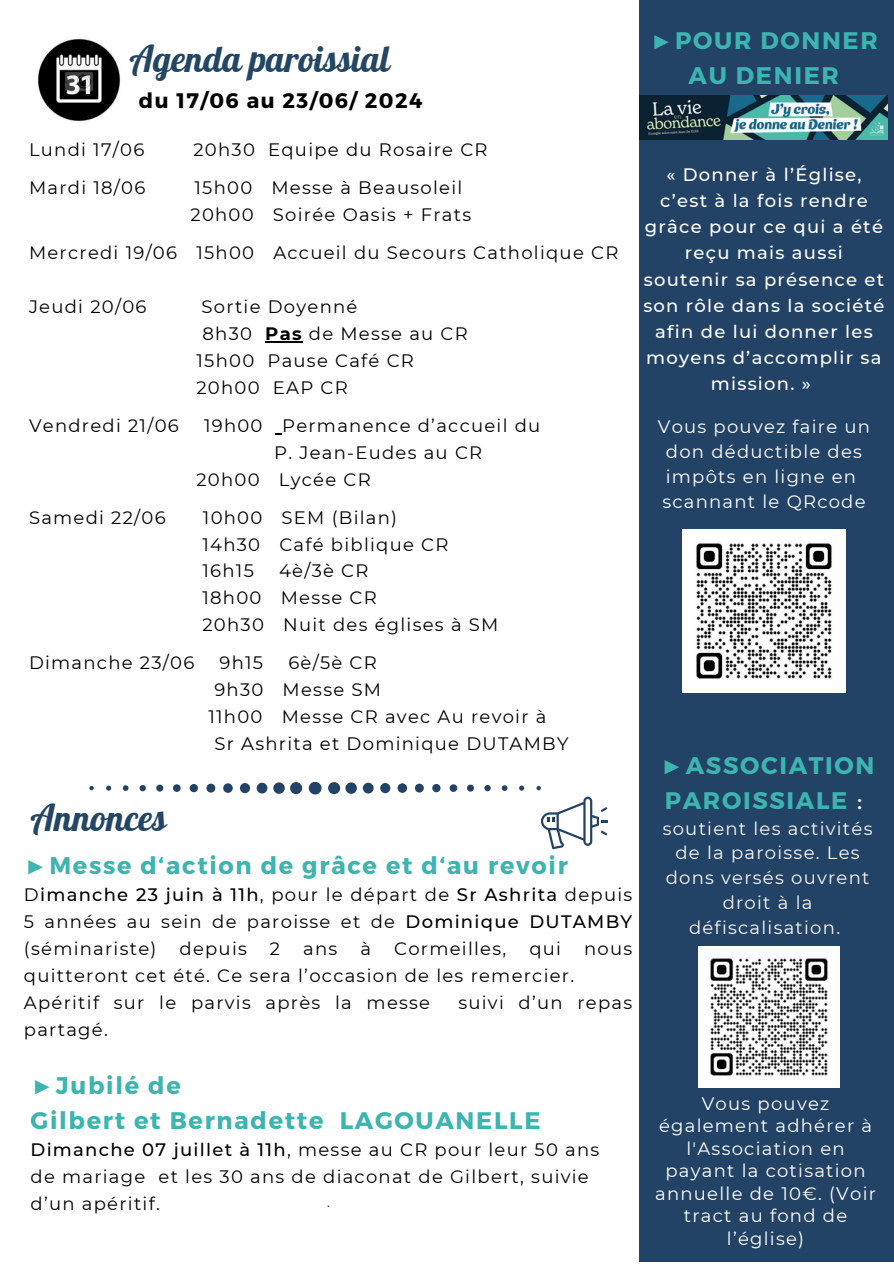
<style>
.page{position:relative;width:894px;height:1264px;background:#fff}
.page>*{position:absolute;margin:0;border:0;box-sizing:border-box;transform-origin:0 0}
.t1{font:36px "Lobster";color:#234664}
.t2{font:700 24px/35px "Montserrat";letter-spacing:.07em;color:#3cb4af;text-align:center}
.t3{font:700 21px "Montserrat";letter-spacing:.07em;color:#000}
.t4{font:18px/27px "Montserrat";letter-spacing:.07em;color:#000;text-align:justify}
.t5{font:18px/22.5px "Montserrat";letter-spacing:.07em;color:#fff;text-align:center}
.t6{font:500 18px/26px "Montserrat";letter-spacing:.07em;color:#fff;text-align:center}
.t7{font:18px/24.8px "Montserrat";letter-spacing:.07em;color:#f8f7f2;text-align:center}
.t8{font:2.85px "Liberation Serif";color:#000}
.s1{font-weight:700}
.s2{font-family:"Liberation Serif"}
.s3{font-weight:500}
.s4{font-weight:400;color:#f8f7f2}
</style>
<div class="page">
<div style="left:639px;top:0;width:254px;height:1262px;background:#234366"></div>
<img style="left:682px;top:530px;width:163px;height:163px">
<img style="left:639px;top:96px;width:248px;height:44px">
<img style="left:698px;top:946px;width:141px;height:141px">
<svg style="left:89px;top:782px;width:518px;height:67px"></svg>
<img style="left:38px;top:39px;width:82px;height:82px">
<hr style="left:265px;top:341px;width:38px;height:1px;background:#000">
<p class="t1" style="left:129px;top:36px;width:262px">Agenda paroissial</p>
<p class="t3" style="left:139px;top:87px;width:285px">du 17/06 au 23/06/ 2024</p>
<p class="t4" style="left:29px;top:136px;width:117px">Lundi 17/06</p>
<p class="t4" style="left:193px;top:136px;width:295px">20h30 Equipe du Rosaire CR</p>
<p class="t4" style="left:29px;top:174px;width:118px">Mardi 18/06</p>
<p class="t4" style="left:194px;top:174px;width:269px">15h00 Messe à Beausoleil</p>
<p class="t4" style="left:190px;top:201px;width:282px">20h00 Soirée Oasis + Frats</p>
<p class="t4" style="left:29px;top:239px;width:590px">Mercredi 19/06 15h00 Accueil du Secours Catholique CR</p>
<p class="t4" style="left:29px;top:293px;width:119px">Jeudi 20/06</p>
<p class="t4" style="left:201px;top:293px;width:157px">Sortie Doyenné</p>
<p class="t4" style="left:202px;top:320px;width:267px">8h30 <span class="s1">Pas</span> de Messe au CR</p>
<p class="t4" style="left:196px;top:347px;width:219px">15h00 Pause Café CR</p>
<p class="t4" style="left:196px;top:373px;width:153px">20h00 EAP CR</p>
<p class="t4" style="left:29px;top:412px;width:151px">Vendredi 21/06</p>
<p class="t4" style="left:204px;top:412px;width:338px">19h00 Permanence d’accueil du</p>
<h1 class="t4" style="left:274px;top:438px;width:209px">P. Jean-Eudes au CR</h1>
<p class="t4" style="left:196px;top:465px;width:176px">20h00 Lycée CR</p>
<p class="t4" style="left:29px;top:503px;width:138px">Samedi 22/06</p>
<p class="t4" style="left:203px;top:503px;width:196px">10h00 SEM (Bilan)</p>
<p class="t4" style="left:202px;top:530px;width:247px">14h30 Café biblique CR</p>
<p class="t4" style="left:202px;top:557px;width:53px">16h15</p>
<p class="t4" style="left:279px;top:557px;width:91px">4è/3è CR</p>
<p class="t4" style="left:202px;top:584px;width:176px">18h00 Messe CR</p>
<p class="t4" style="left:202px;top:611px;width:297px">20h30 Nuit des églises à SM</p>
<p class="t4" style="left:29px;top:649px;width:167px">Dimanche 23/06</p>
<p class="t4" style="left:219px;top:649px;width:45px">9h15</p>
<p class="t4" style="left:288px;top:649px;width:90px">6è/5è CR</p>
<p class="t4" style="left:214px;top:676px;width:168px">9h30 Messe SM</p>
<p class="t4" style="left:208px;top:703px;width:339px">11h00 Messe CR avec Au revoir à</p>
<h2 class="t4" style="left:214px;top:730px;width:355px">Sr Ashrita et Dominique DUTAMBY</h2>
<p class="t1" style="left:31px;top:795px;width:137px">Annonces</p>
<h4 class="t2" style="left:24px;top:846px;width:545px"><span class="s2">►</span>Messe d‘action de grâce et d‘au revoir</h4>
<p class="t4" style="left:24px;top:880px;width:609px">D<span class="s3">imanche 23 juin à 11h</span>, pour le départ de <span class="s3">Sr Ashrita</span> depuis 5 années au sein de paroisse et de <span class="s3">Dominique DUTAMBY </span>(séminariste)</p>
<p class="t4" style="left:179px;top:934px;width:69px">depuis</p>
<p class="t4" style="left:270px;top:934px;width:12px">2</p>
<p class="t4" style="left:303px;top:934px;width:36px">ans</p>
<p class="t4" style="left:360px;top:934px;width:12px">à</p>
<p class="t4" style="left:394px;top:934px;width:114px">Cormeilles,</p>
<p class="t4" style="left:529px;top:934px;width:33px">qui</p>
<p class="t4" style="left:584px;top:934px;width:50px">nous</p>
<p class="t4" style="left:24px;top:961px;width:551px">quitteront cet été. Ce sera l’occasion de les remercier.</p>
<p class="t4" style="left:24px;top:988px;width:407px">Apéritif sur le parvis après la messe</p>
<p class="t4" style="left:458px;top:988px;width:175px">suivi d’un repas</p>
<p class="t4" style="left:24px;top:1015px;width:85px">partagé.</p>
<p class="t2" style="left:31px;top:1066px;width:152px"><span class="s2">►</span>Jubilé de</p>
<p class="t2" style="left:31px;top:1101px;width:511px">Gilbert et Bernadette LAGOUANELLE</p>
<p class="t4" style="left:31px;top:1135px;width:570px;text-align:left"><span class="s3">Dimanche 07 juillet à 11h</span>, messe au CR pour leur 50 ans de mariage et les 30 ans de diaconat de Gilbert, suivie d’un apéritif.</p>
<p class="t8" style="left:327px;top:1204px;width:4px">►</p>
<p class="t2" style="left:649px;top:22px;width:229px"><span class="s2">►</span>POUR DONNER<br>AU DENIER</p>
<p class="t6" style="left:643px;top:162px;width:243px">« Donner à l’Église, c’est à la fois rendre grâce pour ce qui a été reçu mais aussi soutenir sa présence et son rôle dans la société afin de lui donner les moyens d’accomplir sa mission. »</p>
<p class="t5" style="left:657px;top:413px;width:214px;line-height:25px">Vous pouvez faire un don déductible des impôts en ligne en</p>
<p class="t5" style="left:662px;top:490px;width:205px">scannant le QRcode</p>
<h2 class="t2" style="left:660px;top:746px;width:216px;text-align:left"><span class="s2">►</span>ASSOCIATION<br>PAROISSIALE <span class="s4">:</span></h2>
<p class="t7" style="left:662px;top:815px;width:211px">soutient les activités de la paroisse. Les dons versés ouvrent droit à la défiscalisation.</p>
<p class="t5" style="left:658px;top:1091px;width:214px">Vous pouvez également adhérer à</p>
<p class="t5" style="left:655px;top:1136px;width:222px">l'Association en payant la cotisation annuelle de 10€. (Voir tract au fond de l’église)</p>
</div>
